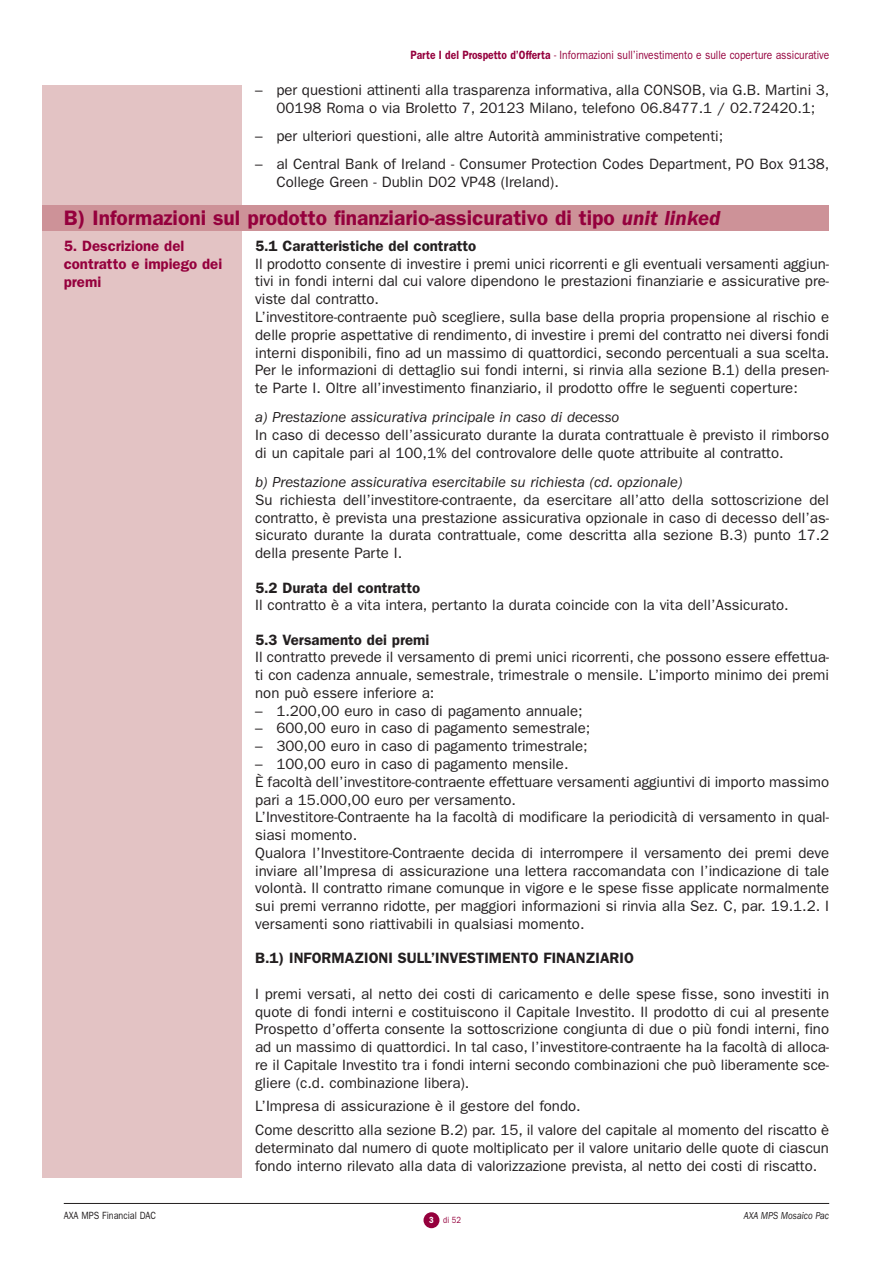
<style>
.page{position:relative;width:893px;height:1263px;background:#fff}
.page>*{position:absolute;margin:0;border:0;box-sizing:border-box;transform-origin:0 0}
.t1{font:600 21px "Franklin Gothic";color:#95003d}
.t2{font:15px/17.7px "Franklin Gothic";color:#231f20}
.t3{font:600 15px "Franklin Gothic";color:#231f20}
.t4{font:italic 15px "Franklin Gothic";color:#231f20}
.t5{font:600 15px/18px "Franklin Gothic";color:#95003d}
.t6{font:12px "Franklin Gothic";color:#95003d;scale:.85 1}
.t7{font:10.5px "Franklin Gothic";color:#231f20;scale:.85 1}
.t8{font:italic 10.5px "Franklin Gothic";color:#231f20;scale:.85 1}
.t9{font:9px "Franklin Gothic";color:#95003d;scale:.85 1}
.s1{font-weight:600}
.s2{font-style:italic}
.s3{font-weight:600;color:#fff}
</style>
<div class="page">
<hr style="left:64px;top:1203px;width:765px;height:1px;background:#231f20">
<div style="left:423px;top:1212px;width:16px;height:16px;background:#95003d;border-radius:50%"></div>
<div style="left:43px;top:85px;width:199px;height:1093px;background:#e3c3c4"></div>
<div style="left:43px;top:205px;width:786px;height:26px;background:#cd9298"></div>
<p class="t6" style="left:411px;top:51px;width:494px"><span class="s1">Parte I del Prospetto d’Offerta</span> - Informazioni sull’investimento e sulle coperture assicurative</p>
<p class="t2" style="left:255px;top:83px;width:576px;text-align:center">– per questioni attinenti alla trasparenza informativa, alla CONSOB, via G.B. Martini 3,<br>00198 Roma o via Broletto 7, 20123 Milano, telefono 06.8477.1 / 02.72420.1;</p>
<p class="t2" style="left:255px;top:129px;width:470px">– per ulteriori questioni, alle altre Autorità amministrative competenti;</p>
<p class="t2" style="left:276px;top:157px;width:554px;text-indent:-21px">– al Central Bank of Ireland - Consumer Protection Codes Department, PO Box 9138,<br>College Green - Dublin D02 VP48 (Ireland).</p>
<h1 class="t1" style="left:64px;top:211px;width:658px">B) Informazioni sul prodotto finanziario-assicurativo di tipo <span class="s2">unit linked</span></h1>
<p class="t5" style="left:64px;top:238px;width:160px">5. Descrizione del contratto e impiego dei premi</p>
<p class="t3" style="left:255px;top:241px;width:223px">5.1 Caratteristiche del contratto</p>
<p class="t2" style="left:255px;top:256px;width:576px">Il prodotto consente di investire i premi unici ricorrenti e gli eventuali versamenti aggiun&shy;tivi in fondi interni dal cui valore dipendono le prestazioni finanziarie e assicurative pre&shy;viste dal contratto.<br>L’investitore-contraente può scegliere, sulla base della propria propensione al rischio e delle proprie aspettative di rendimento, di investire i premi del contratto nei diversi fondi interni disponibili, fino ad un massimo di quattordici, secondo percentuali a sua scelta.<br>Per le informazioni di dettaglio sui fondi interni, si rinvia alla sezione B.1) della presen&shy;te Parte I. Oltre all’investimento finanziario, il prodotto offre le seguenti coperture:</p>
<p class="t4" style="left:255px;top:412px;width:366px">a) Prestazione assicurativa principale in caso di decesso</p>
<p class="t2" style="left:255px;top:427px;width:575px">In caso di decesso dell’assicurato durante la durata contrattuale è previsto il rimborso di un capitale pari al 100,1% del controvalore delle quote attribuite al contratto.</p>
<p class="t4" style="left:255px;top:477px;width:429px">b) Prestazione assicurativa esercitabile su richiesta (cd. opzionale)</p>
<p class="t2" style="left:255px;top:492px;width:575px;text-align:justify">Su richiesta dell’investitore-contraente, da esercitare all’atto della sottoscrizione del contratto, è prevista una prestazione assicurativa opzionale in caso di decesso dell’as&shy;sicurato durante la durata contrattuale, come descritta alla sezione B.3) punto 17.2 della presente Parte I.</p>
<p class="t3" style="left:255px;top:582px;width:167px">5.2 Durata del contratto</p>
<p class="t2" style="left:255px;top:598px;width:535px">Il contratto è a vita intera, pertanto la durata coincide con la vita dell’Assicurato.</p>
<p class="t3" style="left:255px;top:634px;width:176px">5.3 Versamento dei premi</p>
<p class="t2" style="left:255px;top:650px;width:575px;text-align:justify">Il contratto prevede il versamento di premi unici ricorrenti, che possono essere effettua&shy;ti con cadenza annuale, semestrale, trimestrale o mensile. L’importo minimo dei premi non può essere inferiore a:</p>
<p class="t2" style="left:255px;top:703px;width:329px">– 1.200,00 euro in caso di pagamento annuale;</p>
<p class="t2" style="left:255px;top:721px;width:337px">– 600,00 euro in caso di pagamento semestrale;</p>
<p class="t2" style="left:255px;top:738px;width:334px">– 300,00 euro in caso di pagamento trimestrale;</p>
<p class="t2" style="left:255px;top:756px;width:576px">– 100,00 euro in caso di pagamento mensile.<br>È facoltà dell’investitore-contraente effettuare versamenti aggiuntivi di importo massimo pari a 15.000,00 euro per versamento.<br>L’Investitore-Contraente ha la facoltà di modificare la periodicità di versamento in qual&shy;siasi momento.<br>Qualora l’Investitore-Contraente decida di interrompere il versamento dei premi deve inviare all’Impresa di assicurazione una lettera raccomandata con l’indicazione di tale volontà. Il contratto rimane comunque in vigore e le spese fisse applicate normalmente sui premi verranno ridotte, per maggiori informazioni si rinvia alla Sez. C, par. 19.1.2. I versamenti sono riattivabili in qualsiasi momento.</p>
<p class="t3" style="left:255px;top:953px;width:380px">B.1) INFORMAZIONI SULL’INVESTIMENTO FINANZIARIO</p>
<p class="t2" style="left:255px;top:986px;width:576px;text-align:justify">I premi versati, al netto dei costi di caricamento e delle spese fisse, sono investiti in quote di fondi interni e costituiscono il Capitale Investito. Il prodotto di cui al presente Prospetto d’offerta consente la sottoscrizione congiunta di due o più fondi interni, fino ad un massimo di quattordici. In tal caso, l’investitore-contraente ha la facoltà di alloca&shy;re il Capitale Investito tra i fondi interni secondo combinazioni che può liberamente sce&shy;gliere (c.d. combinazione libera).</p>
<p class="t2" style="left:255px;top:1095px;width:576px;line-height:23.4px">L’Impresa di assicurazione è il gestore del fondo.<br>Come descritto alla sezione B.2) par. 15, il valore del capitale al momento del riscatto è</p>
<p class="t2" style="left:255px;top:1140px;width:575px">determinato dal numero di quote moltiplicato per il valore unitario delle quote di ciascun fondo interno rilevato alla data di valorizzazione prevista, al netto dei costi di riscatto.</p>
<p class="t7" style="left:64px;top:1211px;width:110px">AXA MPS Financial DAC</p>
<p class="t8" style="left:744px;top:1211px;width:102px">AXA MPS Mosaico Pac</p>
<p class="t9" style="left:429px;top:1217px;width:39px"><span class="s3">3</span> di 52</p>
</div>
